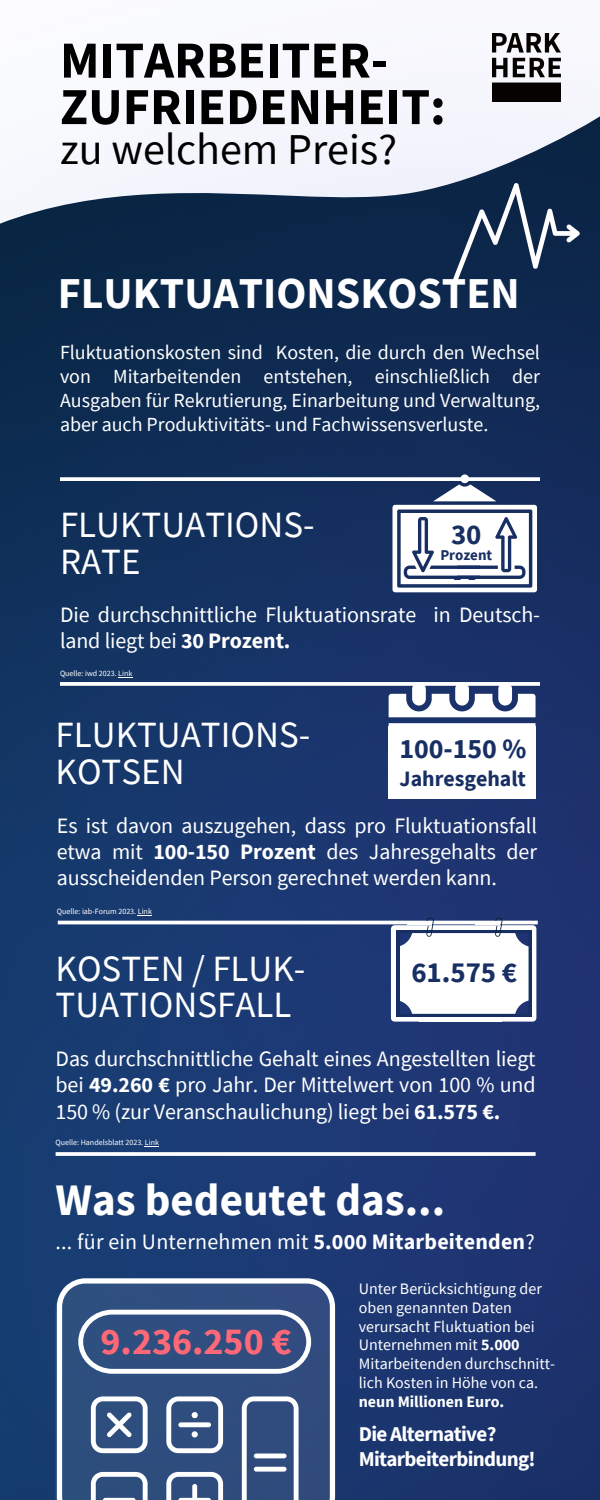
<style>
.page{position:relative;width:600px;height:1500px;background:#fff}
.page>*{position:absolute;margin:0;border:0;box-sizing:border-box;transform-origin:0 0}
.t1{font:700 52px/46.5px "Source Sans Pro";color:#000}
.t2{font:700 45px "Source Sans Pro";color:#fff}
.t3{font:700 44px "Source Sans Pro";color:#fff}
.t4{font:44px "Source Sans Pro";color:#000}
.t5{font:700 38px "Source Sans Pro";color:#ff6877}
.t6{font:37px "Source Sans Pro";color:#fff}
.t7{font:700 28.9px "Source Sans Pro";color:#182f63}
.t8{font:700 27.9px "Source Sans Pro";color:#182f63}
.t9{font:22px/26.2px "Source Sans Pro";letter-spacing:-.005em;color:#fff;text-align:justify}
.t10{font:700 21.9px "Source Sans Pro";color:#182f63}
.t11{font:700 21px "Source Sans Pro";letter-spacing:-.035em;color:#fff}
.t12{font:20px/24px "Source Sans Pro";color:#fff;text-align:justify}
.t13{font:16px/18.8px "Source Sans Pro";color:#fff}
.t14{font:700 14.9px "Source Sans Pro";color:#182f63}
.t15{font:8px "Source Sans Pro";color:#fff}
.s1{font-weight:700}
</style>
<div class="page">
<img style="left:0;top:33px;width:600px;height:1467px">
<svg style="left:60px;top:477px;width:329px;height:4px"></svg>
<svg style="left:56px;top:1152px;width:480px;height:4px"></svg>
<img style="left:492px;top:34px;width:69px;height:68px">
<hr style="left:58px;top:921px;width:480px;height:3px;background:#fff">
<svg style="left:391px;top:918px;width:147px;height:104px"></svg>
<hr style="left:407px;top:921px;width:25px;height:3px;background:#fff">
<hr style="left:475px;top:921px;width:24px;height:3px;background:#fff">
<svg style="left:60px;top:682px;width:480px;height:4px"></svg>
<div style="left:412px;top:682px;width:14px;height:24px;background:#fff;border-radius:7px"></div>
<div style="left:498px;top:682px;width:14px;height:24px;background:#fff;border-radius:7px"></div>
<svg style="left:389px;top:694px;width:147px;height:23px"></svg>
<div style="left:455px;top:682px;width:14px;height:24px;background:#fff;border-radius:7px"></div>
<svg style="left:389px;top:723px;width:147px;height:3px"></svg>
<div style="left:389px;top:726px;width:147px;height:72px;background:#fff"></div>
<svg style="left:57px;top:1278px;width:278px;height:222px;background:#546c95"></svg>
<svg style="left:450px;top:165px;width:130px;height:129px;background:#2b4261"></svg>
<svg style="left:118px;top:677px;width:14px;height:1px"></svg>
<svg style="left:138px;top:915px;width:14px;height:1px"></svg>
<svg style="left:145px;top:1146px;width:14px;height:1px"></svg>
<svg style="left:389px;top:473px;width:151px;height:123px"></svg>
<div style="left:439px;top:522px;width:52px;height:42px;background:#fff"></div>
<p class="t1" style="left:60px;top:36px;width:387px">MITARBEITER-<br>ZUFRIEDENHEIT:</p>
<p class="t4" style="left:60px;top:121px;width:339px">zu welchem Preis?</p>
<p class="t3" style="left:58px;top:265px;width:463px">FLUKTUATIONSKOSTEN</p>
<p class="t12" style="left:60px;top:340px;width:482px">Fluktuationskosten sind Kosten, die durch den Wechsel von Mitarbeitenden entstehen, einschließlich der Ausgaben für Rekrutierung, Einarbeitung und Verwaltung, aber auch Produktivitäts- und Fachwissensverluste.</p>
<p class="t6" style="left:60px;top:500px;width:256px">FLUKTUATIONS-</p>
<p class="t6" style="left:60px;top:537px;width:82px">RATE</p>
<p class="t7" style="left:451px;top:516px;width:32px">30</p>
<p class="t14" style="left:440px;top:545px;width:53px">Prozent</p>
<p class="t9" style="left:60px;top:601px;width:482px">Die durchschnittliche Fluktuationsrate in Deutsch&shy;land liegt bei <span class="s1">30 Prozent.</span></p>
<p class="t15" style="left:60px;top:668px;width:74px">Quelle: iwd 2023. Link</p>
<p class="t6" style="left:56px;top:710px;width:256px">FLUKTUATIONS-</p>
<p class="t6" style="left:56px;top:747px;width:131px">KOTSEN</p>
<p class="t8" style="left:399px;top:730px;width:128px">100-150 %</p>
<p class="t10" style="left:400px;top:765px;width:128px">Jahresgehalt</p>
<p class="t9" style="left:57px;top:812px;width:482px">Es ist davon auszugehen, dass pro Fluktuationsfall etwa mit <span class="s1">100-150 Prozent</span> des Jahresgehalts der ausscheidenden Person gerechnet werden kann.</p>
<p class="t15" style="left:57px;top:907px;width:97px">Quelle: iab-Forum 2023. Link</p>
<p class="t6" style="left:56px;top:944px;width:251px">KOSTEN / FLUK-</p>
<p class="t6" style="left:56px;top:981px;width:237px">TUATIONSFALL</p>
<p class="t7" style="left:411px;top:954px;width:107px">61.575 €</p>
<p class="t9" style="left:56px;top:1045px;width:482px">Das durchschnittliche Gehalt eines Angestellten liegt bei <span class="s1">49.260 €</span> pro Jahr. Der Mittelwert von 100 % und 150 % (zur Veranschaulichung) liegt bei <span class="s1">61.575 €.</span></p>
<p class="t15" style="left:56px;top:1138px;width:105px">Quelle: Handelsblatt 2023. Link</p>
<p class="t2" style="left:56px;top:1171px;width:391px">Was bedeutet das...</p>
<p class="t9" style="left:56px;top:1228px;width:481px">... für ein Unternehmen mit <span class="s1">5.000 Mitarbeitenden</span>?</p>
<p class="t5" style="left:101px;top:1317px;width:192px">9.236.250 €</p>
<p class="t13" style="left:359px;top:1279px;width:198px">Unter Berücksichtigung der oben genannten Daten verursacht Fluktuation bei<br>Unternehmen mit <span class="s1">5.000<br></span>Mitarbeitenden durchschnitt&shy;lich Kosten in Höhe von ca. <span class="s1">neun Millionen Euro.</span></p>
<p class="t11" style="left:359px;top:1420px;width:139px">Die Alternative?</p>
<p class="t11" style="left:359px;top:1445px;width:178px">Mitarbeiterbindung!</p>
</div>
